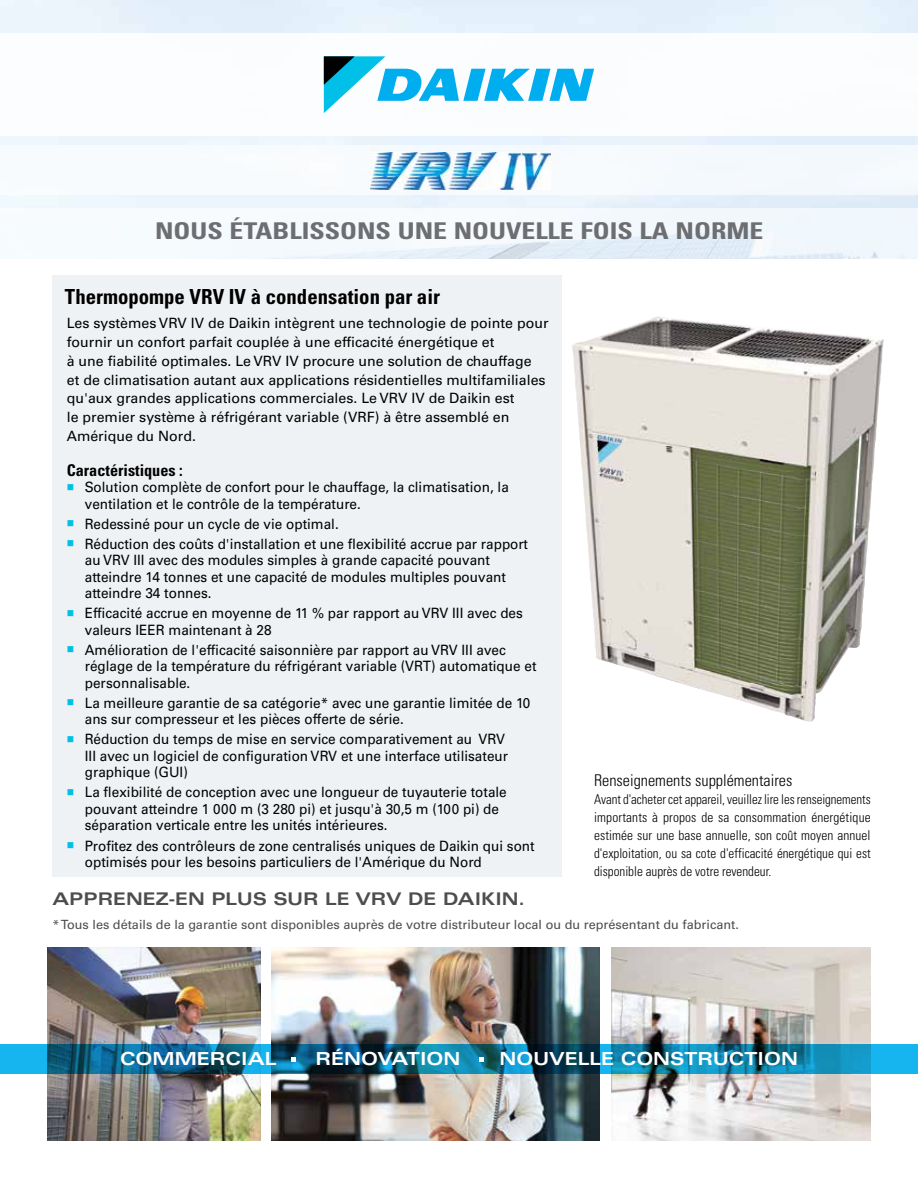
<style>
.page{position:relative;width:918px;height:1188px;background:#fff}
.page>*{position:absolute;margin:0;border:0;box-sizing:border-box;transform-origin:0 0}
.t1{font:700 condensed 23.1px "Univers LT Std";color:#6d6e71;scale:1.2 1}
.t2{font:700 condensed 20.85px "Univers LT Std";color:#000}
.t3{font:700 expanded 18px "Univers LT Std";color:#fff}
.t4{font:700 expanded 17.4px "Univers LT Std";color:#4d4d4f}
.t5{font:300 condensed 16.2px "Univers";color:#000}
.t6{font:700 condensed 16.2px "Univers LT Std";color:#000}
.t7{font:14.25px/16.5px "Univers LT Std";color:#000;scale:.95 1}
.t8{font:14.1px/18.9px "Univers LT Std";color:#000}
.t9{font:300 condensed 13.5px/18px "Univers";color:#000;text-align:justify;scale:.96 1}
.t10{font:12.75px "Univers LT Std";color:#4d4d4f}
</style>
<div class="page">
<div style="left:52px;top:275px;width:510px;height:602px;background:#eff2f4"></div>
<img style="left:612px;top:948px;width:259px;height:193px">
<img style="left:271px;top:948px;width:328px;height:193px">
<div style="left:0;top:145px;width:918px;height:50px;background:#f7fbfd"></div>
<svg style="left:0;top:208px;width:918px;height:50px;fill:#f4f9fd"></svg>
<svg style="left:324px;top:56px;width:270px;height:57px"></svg>
<img style="left:47px;top:948px;width:214px;height:193px">
<svg style="left:0;top:1044px;width:918px;height:30px;background:#0e7196"></svg>
<svg style="left:292px;top:1057px;width:4px;height:5px"></svg>
<svg style="left:479px;top:1057px;width:5px;height:5px"></svg>
<img style="left:370px;top:152px;width:181px;height:37px">
<img style="left:572px;top:316px;width:312px;height:406px">
<h1 class="t1" style="left:155px;top:217px;width:508px">NOUS ÉTABLISSONS UNE NOUVELLE FOIS LA NORME</h1>
<h2 class="t2" style="left:65px;top:284px;width:377px">Thermopompe VRV IV à condensation par air</h2>
<p class="t8" style="left:67px;top:313px;width:483px">Les systèmes VRV IV de Daikin intègrent une technologie de pointe pour fournir un confort parfait couplée à une efficacité énergétique et<br>à une fiabilité optimales. Le VRV IV procure une solution de chauffage<br>et de climatisation autant aux applications résidentielles multifamiliales qu'aux grandes applications commerciales. Le VRV IV de Daikin est<br>le premier système à réfrigérant variable (VRF) à être assemblé en Amérique du Nord.</p>
<p class="t6" style="left:67px;top:460px;width:118px">Caractéristiques :</p>
<p class="t7" style="left:85px;top:479px;width:448px">Solution complète de confort pour le chauffage, la climatisation, la ventilation et le contrôle de la température.</p>
<p class="t7" style="left:85px;top:514px;width:468px;line-height:20px">Redessiné pour un cycle de vie optimal.<br>Réduction des coûts d'installation et une flexibilité accrue par rapport</p>
<p class="t7" style="left:85px;top:552px;width:445px">au VRV III avec des modules simples à grande capacité pouvant atteindre 14 tonnes et une capacité de modules multiples pouvant atteindre 34 tonnes.</p>
<p class="t7" style="left:85px;top:605px;width:463px">Efficacité accrue en moyenne de 11 % par rapport au VRV III avec des valeurs IEER maintenant à 28</p>
<p class="t7" style="left:85px;top:642px;width:477px">Amélioration de l'efficacité saisonnière par rapport au VRV III avec réglage de la température du réfrigérant variable (VRT) automatique et personnalisable.</p>
<p class="t7" style="left:85px;top:695px;width:471px">La meilleure garantie de sa catégorie* avec une garantie limitée de 10 ans sur compresseur et les pièces offerte de série.</p>
<p class="t7" style="left:85px;top:731px;width:447px">Réduction du temps de mise en service comparativement au VRV<br>III avec un logiciel de configuration VRV et une interface utilisateur graphique (GUI)</p>
<p class="t7" style="left:85px;top:784px;width:446px">La flexibilité de conception avec une longueur de tuyauterie totale pouvant atteindre 1 000 m (3 280 pi) et jusqu'à 30,5 m (100 pi) de séparation verticale entre les unités intérieures.</p>
<p class="t7" style="left:85px;top:837px;width:475px">Profitez des contrôleurs de zone centralisés uniques de Daikin qui sont optimisés pour les besoins particuliers de l'Amérique du Nord</p>
<p class="t5" style="left:594px;top:771px;width:200px">Renseignements supplémentaires</p>
<p class="t9" style="left:594px;top:790px;width:290px">Avant d'acheter cet appareil, veuillez lire les renseignements importants à propos de sa consommation énergétique estimée sur une base annuelle, son coût moyen annuel d'exploitation, ou sa cote d'efficacité énergétique qui est disponible auprès de votre revendeur.</p>
<p class="t4" style="left:52px;top:889px;width:474px">APPRENEZ-EN PLUS SUR LE VRV DE DAIKIN.</p>
<p class="t10" style="left:52px;top:917px;width:688px">* Tous les détails de la garantie sont disponibles auprès de votre distributeur local ou du représentant du fabricant.</p>
<p class="t3" style="left:120px;top:1048px;width:158px">COMMERCIAL</p>
<p class="t3" style="left:315px;top:1048px;width:146px">RÉNOVATION</p>
<p class="t3" style="left:499px;top:1048px;width:300px">NOUVELLE CONSTRUCTION</p>
</div>
